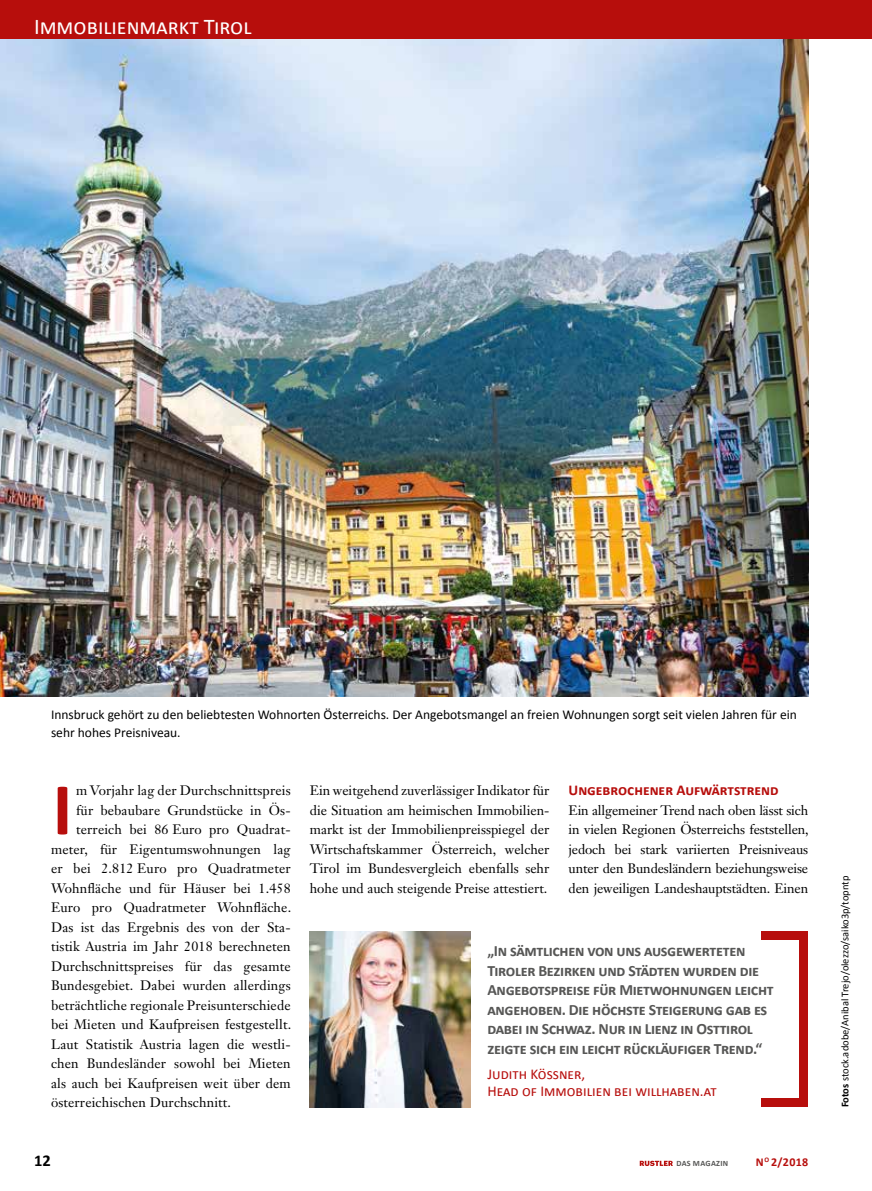
<style>
.page{position:relative;width:872px;height:1191px;background:#fff}
.page>*{position:absolute;margin:0;border:0;box-sizing:border-box;transform-origin:0 0}
.t1{font:700 75px "Calibri";color:#b70e0c}
.t2{font:22.5px "Calibri";color:#fff}
.t3{font:700 16.5px "Calibri";color:#000}
.t4{font:700 15.75px/19.5px "Calibri";letter-spacing:-.02em;color:#575756}
.t5{font:15px/16.5px "Calibri";color:#b70e0c}
.t6{font:700 15px "Calibri";color:#b70e0c}
.t7{font:13.5px/19.5px "Janson Text LT Std";letter-spacing:.01em;color:#000;text-align:justify}
.t8{font:13.5px/18.1px "Calibri";color:#000}
.t9{font:700 12px "Calibri";color:#b70e0c}
.t10{font:10.5px "Calibri";color:#000}
.t11{font:700 8.1px "Calibri";letter-spacing:.04em;color:#575756}
.s1{font-weight:700}
</style>
<div class="page">
<svg style="left:639px;top:1160px;width:34px;height:6px"></svg>
<img style="left:0;top:38px;width:808px;height:658px">
<div style="left:0;top:0;width:872px;height:38px;background:#b70e0c"></div>
<img style="left:310px;top:931px;width:160px;height:176px">
<div style="left:799px;top:931px;width:9px;height:176px;background:#b70e0c"></div>
<div style="left:761px;top:1098px;width:47px;height:9px;background:#b70e0c"></div>
<div style="left:761px;top:931px;width:47px;height:9px;background:#b70e0c"></div>
<h2 class="t2" style="left:34px;top:13px;width:219px">Immobilienmarkt Tirol</h2>
<p class="t8" style="left:51px;top:705px;width:747px">Innsbruck gehört zu den beliebtesten Wohnorten Österreichs. Der Angebotsmangel an freien Wohnungen sorgt seit vielen Jahren für ein sehr hohes Preisniveau.</p>
<h1 class="t1" style="left:52px;top:763px;width:22px">I</h1>
<p class="t7" style="left:76px;top:780px;width:216px">m Vorjahr lag der Durchschnittspreis</p>
<p class="t7" style="left:76px;top:800px;width:216px">für bebaubare Grundstücke in Ös-</p>
<p class="t7" style="left:76px;top:819px;width:216px">terreich bei 86 Euro pro Quadrat-</p>
<p class="t7" style="left:51px;top:839px;width:241px">meter, für Eigentumswohnungen lag</p>
<p class="t7" style="left:51px;top:858px;width:241px">er bei 2.812 Euro pro Quadratmeter</p>
<p class="t7" style="left:51px;top:878px;width:241px">Wohnfläche und für Häuser bei 1.458</p>
<p class="t7" style="left:51px;top:897px;width:242px">Euro pro Quadratmeter Wohnfläche.</p>
<p class="t7" style="left:51px;top:917px;width:241px">Das ist das Ergebnis des von der Sta-</p>
<p class="t7" style="left:51px;top:936px;width:241px">tistik Austria im Jahr 2018 berechneten</p>
<p class="t7" style="left:51px;top:956px;width:241px">Durchschnittspreises für das gesamte</p>
<p class="t7" style="left:51px;top:975px;width:241px">Bundesgebiet. Dabei wurden allerdings</p>
<p class="t7" style="left:51px;top:995px;width:241px">beträchtliche regionale Preisunterschiede</p>
<p class="t7" style="left:51px;top:1014px;width:242px">bei Mieten und Kaufpreisen festgestellt.</p>
<p class="t7" style="left:51px;top:1034px;width:241px">Laut Statistik Austria lagen die westli-</p>
<p class="t7" style="left:51px;top:1053px;width:241px">chen Bundesländer sowohl bei Mieten</p>
<p class="t7" style="left:51px;top:1073px;width:241px">als auch bei Kaufpreisen weit über dem</p>
<p class="t7" style="left:51px;top:1092px;width:181px">österreichischen Durchschnitt.</p>
<p class="t7" style="left:310px;top:780px;width:241px">Ein weitgehend zuverlässiger Indikator für die Situation am heimischen Immobilien&shy;markt ist der Immobilienpreisspiegel der Wirtschaftskammer Österreich, welcher Tirol im Bundesvergleich ebenfalls sehr hohe und auch steigende Preise attestiert.</p>
<p class="t6" style="left:568px;top:781px;width:212px">Ungebrochener Aufwärtstrend</p>
<p class="t7" style="left:568px;top:800px;width:242px">Ein allgemeiner Trend nach oben lässt sich in vielen Regionen Österreichs feststellen, jedoch bei stark variierten Preisniveaus unter den Bundesländern beziehungsweise den jeweiligen Landeshauptstädten. Einen</p>
<p class="t4" style="left:487px;top:940px;width:288px">„In sämtlichen von uns ausgewerteten Tiroler Bezirken und Städten wurden die Angebotspreise für Mietwohnungen leicht angehoben. Die höchste Steigerung gab es dabei in Schwaz. Nur in Lienz in Osttirol zeigte sich ein leicht rückläufiger Trend.“</p>
<p class="t5" style="left:487px;top:1065px;width:231px">Judith Kössner,<br>Head of Immobilien bei willhaben.at</p>
<p class="t3" style="left:34px;top:1150px;width:18px">12</p>
<p class="t9" style="left:755px;top:1154px;width:54px">N<sup>O</sup> 2/2018</p>
<p class="t11" style="left:676px;top:1158px;width:53px">DAS MAGAZIN</p>
<p class="t10" style="left:838px;top:1107px;width:233px;rotate:-90deg"><span class="s1">Fotos</span> stock.adobe/Anibal Trejo/olezzo/saiko3p/topntp</p>
</div>
